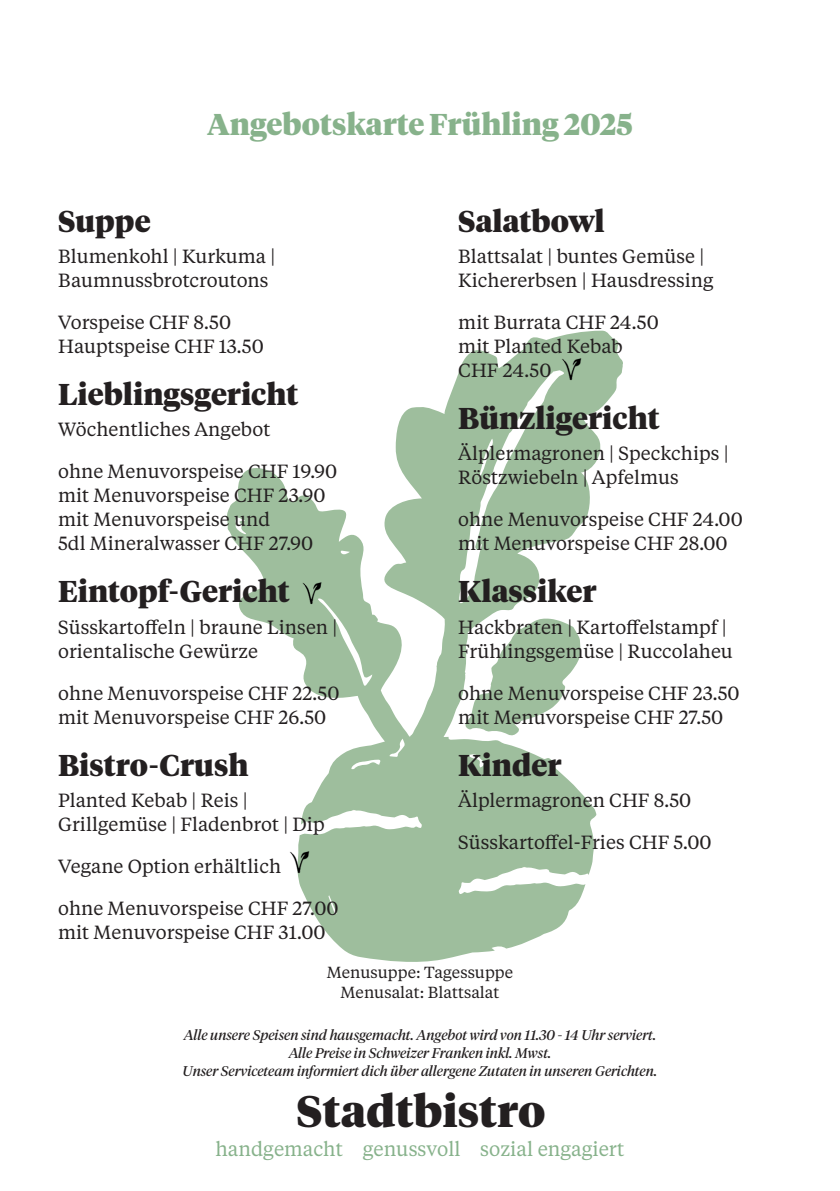
<style>
.page{position:relative;width:840px;height:1191px;background:#fff}
.page>*{position:absolute;margin:0;border:0;box-sizing:border-box;transform-origin:0 0}
.t1{font:900 44px "Tiempos Headline";color:#231f20}
.Titel_Tiempos_15_17{font:900 30px "Tiempos Headline";color:#231f20}
.Titel_Tiempos_15_17-2{font:900 30px "Tiempos Headline";color:#87b28b}
.Fusszeile_Tiempos_15_17_Kopie{font:20px "Tiempos Headline";color:#87b28b}
.Lauftext_9_5_15_5_mittel{font:19px/24px "Tiempos Headline";color:#231f20}
.Lauftext_9_5_15_5_mittel-2{font:16px/20px "Tiempos Headline";color:#231f20;text-align:center}
.Lauftext_9_5_15_5_mittel-3{font:italic 14px "Tiempos Headline";color:#231f20}
</style>
<div class="page">
<svg style="left:227px;top:331px;width:395px;height:631px;fill:#9fbf9e"></svg>
<img style="left:292px;top:580px;width:39px;height:25px">
<img style="left:551px;top:357px;width:40px;height:25px">
<img style="left:279px;top:849px;width:40px;height:25px">
<p class="Titel_Tiempos_15_17-2" style="left:207px;top:103px;width:427px">Angebotskarte Frühling 2025</p>
<p class="Titel_Tiempos_15_17" style="left:58px;top:201px;width:94px">Suppe</p>
<p class="Lauftext_9_5_15_5_mittel" style="left:58px;top:244px;width:218px">Blumenkohl | Kurkuma |</p>
<p class="Lauftext_9_5_15_5_mittel" style="left:58px;top:268px;width:212px">Baumnussbrotcroutons</p>
<p class="Lauftext_9_5_15_5_mittel" style="left:58px;top:310px;width:174px">Vorspeise CHF 8.50</p>
<p class="Lauftext_9_5_15_5_mittel" style="left:58px;top:334px;width:207px">Hauptspeise CHF 13.50</p>
<p class="Titel_Tiempos_15_17" style="left:58px;top:374px;width:242px">Lieblingsgericht</p>
<p class="Lauftext_9_5_15_5_mittel" style="left:58px;top:417px;width:214px">Wöchentliches Angebot</p>
<p class="Lauftext_9_5_15_5_mittel" style="left:58px;top:459px;width:280px">ohne Menuvorspeise CHF 19.90 mit Menuvorspeise CHF 23.90</p>
<p class="Lauftext_9_5_15_5_mittel" style="left:58px;top:507px;width:213px">mit Menuvorspeise und</p>
<p class="Lauftext_9_5_15_5_mittel" style="left:58px;top:531px;width:256px">5dl Mineralwasser CHF 27.90</p>
<p class="Titel_Tiempos_15_17" style="left:58px;top:571px;width:233px">Eintopf-Gericht</p>
<p class="Lauftext_9_5_15_5_mittel" style="left:58px;top:614px;width:280px">Süsskartoffeln | braune Linsen |</p>
<p class="Lauftext_9_5_15_5_mittel" style="left:58px;top:638px;width:201px">orientalische Gewürze</p>
<p class="Lauftext_9_5_15_5_mittel" style="left:58px;top:680px;width:283px">ohne Menuvorspeise CHF 22.50</p>
<p class="Lauftext_9_5_15_5_mittel" style="left:58px;top:704px;width:269px">mit Menuvorspeise CHF 26.50</p>
<p class="Titel_Tiempos_15_17" style="left:58px;top:744px;width:191px">Bistro-Crush</p>
<p class="Lauftext_9_5_15_5_mittel" style="left:58px;top:787px;width:191px">Planted Kebab | Reis |</p>
<p class="Lauftext_9_5_15_5_mittel" style="left:58px;top:811px;width:268px">Grillgemüse | Fladenbrot | Dip</p>
<p class="Lauftext_9_5_15_5_mittel" style="left:58px;top:853px;width:224px">Vegane Option erhältlich</p>
<p class="Lauftext_9_5_15_5_mittel" style="left:58px;top:895px;width:282px">ohne Menuvorspeise CHF 27.00</p>
<p class="Lauftext_9_5_15_5_mittel" style="left:58px;top:919px;width:269px">mit Menuvorspeise CHF 31.00</p>
<p class="Titel_Tiempos_15_17" style="left:458px;top:201px;width:148px">Salatbowl</p>
<p class="Lauftext_9_5_15_5_mittel" style="left:458px;top:244px;width:247px">Blattsalat | buntes Gemüse |</p>
<p class="Lauftext_9_5_15_5_mittel" style="left:458px;top:268px;width:256px">Kichererbsen | Hausdressing</p>
<p class="Lauftext_9_5_15_5_mittel" style="left:458px;top:310px;width:202px">mit Burrata CHF 24.50</p>
<p class="Lauftext_9_5_15_5_mittel" style="left:458px;top:334px;width:166px">mit Planted Kebab</p>
<p class="Lauftext_9_5_15_5_mittel" style="left:458px;top:358px;width:95px">CHF 24.50</p>
<p class="Titel_Tiempos_15_17" style="left:458px;top:398px;width:203px">Bünzligericht</p>
<p class="Lauftext_9_5_15_5_mittel" style="left:458px;top:441px;width:272px">Älplermagronen | Speckchips |<br>Röstzwiebeln | Apfelmus</p>
<p class="Lauftext_9_5_15_5_mittel" style="left:458px;top:507px;width:286px">ohne Menuvorspeise CHF 24.00</p>
<p class="Lauftext_9_5_15_5_mittel" style="left:458px;top:531px;width:271px">mit Menuvorspeise CHF 28.00</p>
<p class="Titel_Tiempos_15_17" style="left:458px;top:571px;width:140px">Klassiker</p>
<p class="Lauftext_9_5_15_5_mittel" style="left:458px;top:614px;width:270px">Hackbraten | Kartoffelstampf |</p>
<p class="Lauftext_9_5_15_5_mittel" style="left:458px;top:638px;width:276px">Frühlingsgemüse | Ruccolaheu</p>
<p class="Lauftext_9_5_15_5_mittel" style="left:458px;top:680px;width:283px">ohne Menuvorspeise CHF 23.50</p>
<p class="Lauftext_9_5_15_5_mittel" style="left:458px;top:704px;width:266px">mit Menuvorspeise CHF 27.50</p>
<p class="Titel_Tiempos_15_17" style="left:458px;top:744px;width:105px">Kinder</p>
<p class="Lauftext_9_5_15_5_mittel" style="left:458px;top:787px;width:234px">Älplermagronen CHF 8.50</p>
<p class="Lauftext_9_5_15_5_mittel" style="left:458px;top:829px;width:255px">Süsskartoffel-Fries CHF 5.00</p>
<p class="Lauftext_9_5_15_5_mittel-2" style="left:326px;top:961px;width:188px">Menusuppe: Tagessuppe<br>Menusalat: Blattsalat</p>
<p class="Lauftext_9_5_15_5_mittel-3" style="left:184px;top:1026px;width:473px">Alle unsere Speisen sind hausgemacht. Angebot wird von 11.30 - 14 Uhr serviert.</p>
<p class="Lauftext_9_5_15_5_mittel-3" style="left:288px;top:1044px;width:264px">Alle Preise in Schweizer Franken inkl. Mwst.</p>
<p class="Lauftext_9_5_15_5_mittel-3" style="left:182px;top:1062px;width:476px">Unser Serviceteam informiert dich über allergene Zutaten in unseren Gerichten.</p>
<p class="t1" style="left:296px;top:1080px;width:250px">Stadtbistro</p>
<p class="Fusszeile_Tiempos_15_17_Kopie" style="left:215px;top:1135px;width:410px">handgemacht genussvoll sozial engagiert</p>
</div>
